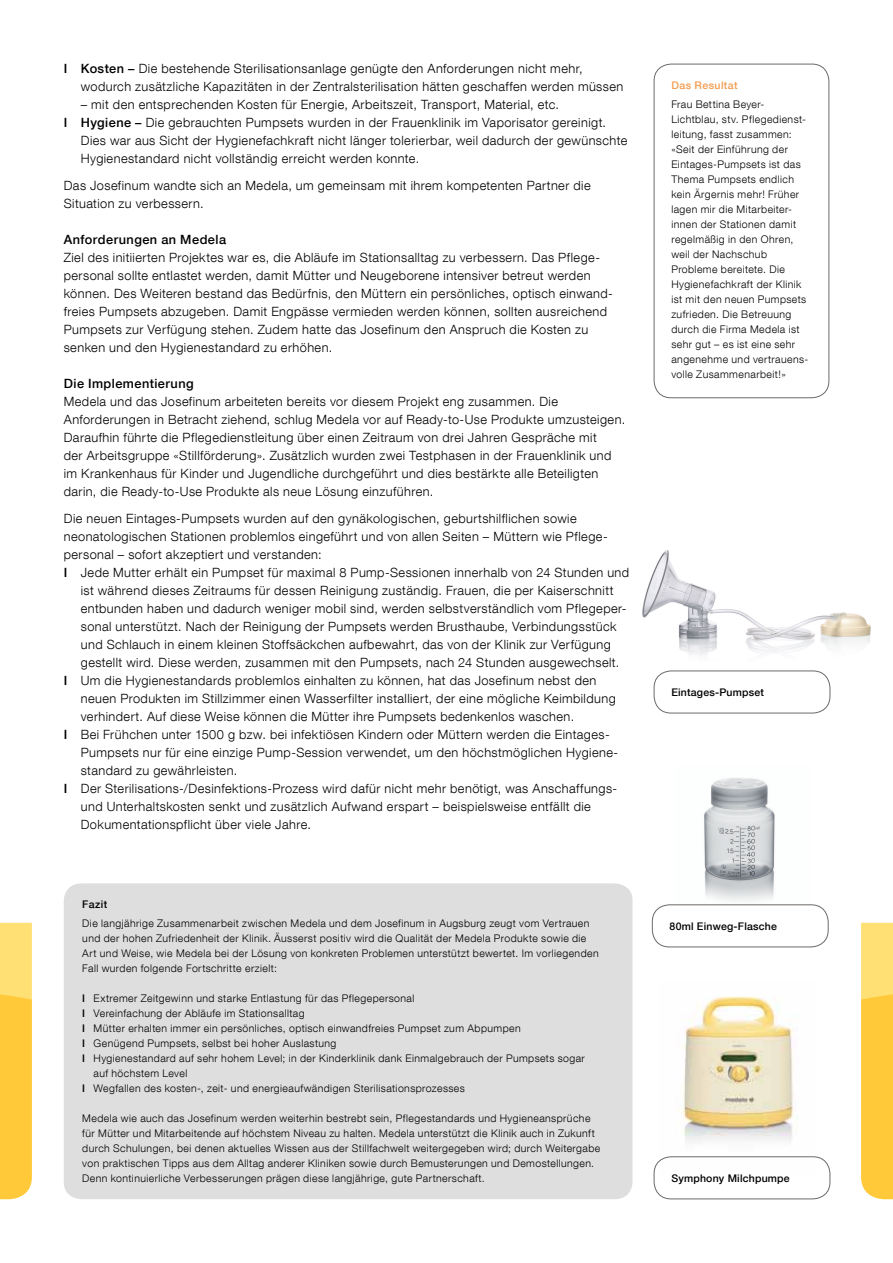
<style>
.page{position:relative;width:893px;height:1263px;background:#fff}
.page>*{position:absolute;margin:0;border:0;box-sizing:border-box;transform-origin:0 0}
.t1{font:300 12.75px/18px "Helvetica Neue LT Com";letter-spacing:.035em;color:#000}
.t2{font:500 12.75px "Helvetica Neue LT Com";letter-spacing:.035em;color:#000}
.t3{font:300 10.5px/15px "Helvetica Neue LT Com";letter-spacing:.04em;color:#000}
.t4{font:500 10.5px "Helvetica Neue LT Com";letter-spacing:.02em;color:#000}
.t5{font:500 10.5px "Helvetica Neue LT Com";letter-spacing:.04em;color:#f39b4e}
.s1{font-weight:500}
</style>
<div class="page">
<svg style="left:0;top:923px;width:32px;height:276px;background:#ffcf4b"></svg>
<svg style="left:861px;top:923px;width:32px;height:276px;background:#ffd04c"></svg>
<div style="left:64px;top:883px;width:568px;height:316px;background:#dedede;border-radius:17px"></div>
<img style="left:659px;top:996px;width:139px;height:166px">
<div style="left:652px;top:904px;width:176px;height:43px;border:1px solid #6d6966;border-radius:17px"></div>
<div style="left:654px;top:1156px;width:176px;height:43px;border:1px solid #6d6966;border-radius:17px"></div>
<div style="left:654px;top:671px;width:176px;height:42px;border:1px solid #6d6966;border-radius:17px"></div>
<div style="left:654px;top:64px;width:175px;height:334px;border:1px solid #6d6966;border-radius:17px"></div>
<img style="left:642px;top:550px;width:229px;height:105px">
<img style="left:704px;top:778px;width:71px;height:123px">
<p class="t1" style="left:81px;top:59px;width:544px;text-indent:-17px"><span class="s1">I Kosten –</span> Die bestehende Sterilisationsanlage genügte den Anforderungen nicht mehr, wodurch zusätzliche Kapazitäten in der Zentralsterilisation hätten geschaffen werden müssen</p>
<p class="t1" style="left:81px;top:95px;width:480px">– mit den entsprechenden Kosten für Energie, Arbeitszeit, Transport, Material, etc.</p>
<p class="t1" style="left:64px;top:113px;width:544px"><span class="s1">I Hygiene –</span> Die gebrauchten Pumpsets wurden in der Frauenklinik im Vaporisator gereinigt.</p>
<p class="t1" style="left:81px;top:131px;width:548px">Dies war aus Sicht der Hygienefachkraft nicht länger tolerierbar, weil dadurch der gewünschte</p>
<p class="t1" style="left:81px;top:149px;width:340px">Hygienestandard nicht vollständig erreicht werden konnte.</p>
<p class="t1" style="left:64px;top:176px;width:528px">Das Josefinum wandte sich an Medela, um gemeinsam mit ihrem kompetenten Partner die<br>Situation zu verbessern.</p>
<p class="t2" style="left:64px;top:232px;width:164px">Anforderungen an Medela</p>
<p class="t1" style="left:64px;top:248px;width:550px">Ziel des initiierten Projektes war es, die Abläufe im Stationsalltag zu verbessern. Das Pflege&shy;personal sollte entlastet werden, damit Mütter und Neugeborene intensiver betreut werden können. Des Weiteren bestand das Bedürfnis, den Müttern ein persönliches, optisch einwand&shy;freies Pumpsets abzugeben. Damit Engpässe vermieden werden können, sollten ausreichend Pumpsets zur Verfügung stehen. Zudem hatte das Josefinum den Anspruch die Kosten zu senken und den Hygienestandard zu erhöhen.</p>
<p class="t2" style="left:64px;top:376px;width:131px">Die Implementierung</p>
<p class="t1" style="left:64px;top:392px;width:563px">Medela und das Josefinum arbeiteten bereits vor diesem Projekt eng zusammen. Die Anforderungen in Betracht ziehend, schlug Medela vor auf Ready-to-Use Produkte umzusteigen.<br>Daraufhin führte die Pflegedienstleitung über einen Zeitraum von drei Jahren Gespräche mit<br>der Arbeitsgruppe «Stillförderung». Zusätzlich wurden zwei Testphasen in der Frauenklinik und im Krankenhaus für Kinder und Jugendliche durchgeführt und dies bestärkte alle Beteiligten darin, die Ready-to-Use Produkte als neue Lösung einzuführen.</p>
<p class="t1" style="left:64px;top:509px;width:514px">Die neuen Eintages-Pumpsets wurden auf den gynäkologischen, geburtshilflichen sowie</p>
<p class="t1" style="left:64px;top:527px;width:544px">neonatologischen Stationen problemlos eingeführt und von allen Seiten – Müttern wie Pflege-</p>
<p class="t1" style="left:64px;top:545px;width:259px">personal – sofort akzeptiert und verstanden:</p>
<p class="t1" style="left:64px;top:563px;width:567px"><span class="s1">I</span> Jede Mutter erhält ein Pumpset für maximal 8 Pump-Sessionen innerhalb von 24 Stunden und</p>
<p class="t1" style="left:81px;top:581px;width:534px">ist während dieses Zeitraums für dessen Reinigung zuständig. Frauen, die per Kaiserschnitt</p>
<p class="t1" style="left:81px;top:599px;width:547px">entbunden haben und dadurch weniger mobil sind, werden selbstverständlich vom Pflegeper-</p>
<p class="t1" style="left:81px;top:617px;width:537px">sonal unterstützt. Nach der Reinigung der Pumpsets werden Brusthaube, Verbindungsstück</p>
<p class="t1" style="left:81px;top:635px;width:532px">und Schlauch in einem kleinen Stoffsäckchen aufbewahrt, das von der Klinik zur Verfügung</p>
<p class="t1" style="left:81px;top:653px;width:540px">gestellt wird. Diese werden, zusammen mit den Pumpsets, nach 24 Stunden ausgewechselt.</p>
<p class="t1" style="left:64px;top:671px;width:534px"><span class="s1">I</span> Um die Hygienestandards problemlos einhalten zu können, hat das Josefinum nebst den</p>
<p class="t1" style="left:81px;top:689px;width:536px">neuen Produkten im Stillzimmer einen Wasserfilter installiert, der eine mögliche Keimbildung</p>
<p class="t1" style="left:81px;top:707px;width:495px">verhindert. Auf diese Weise können die Mütter ihre Pumpsets bedenkenlos waschen.</p>
<p class="t1" style="left:64px;top:725px;width:547px"><span class="s1">I</span> Bei Frühchen unter 1500 g bzw. bei infektiösen Kindern oder Müttern werden die Eintages-</p>
<p class="t1" style="left:81px;top:743px;width:539px">Pumpsets nur für eine einzige Pump-Session verwendet, um den höchstmöglichen Hygiene-</p>
<p class="t1" style="left:81px;top:761px;width:158px">standard zu gewährleisten.</p>
<p class="t1" style="left:64px;top:779px;width:555px"><span class="s1">I</span> Der Sterilisations-/Desinfektions-Prozess wird dafür nicht mehr benötigt, was Anschaffungs-</p>
<p class="t1" style="left:81px;top:797px;width:512px">und Unterhaltskosten senkt und zusätzlich Aufwand erspart – beispielsweise entfällt die</p>
<p class="t1" style="left:81px;top:815px;width:232px">Dokumentationspflicht über viele Jahre.</p>
<p class="t4" style="left:82px;top:898px;width:26px">Fazit</p>
<p class="t3" style="left:82px;top:916px;width:518px">Die langjährige Zusammenarbeit zwischen Medela und dem Josefinum in Augsburg zeugt vom Vertrauen und der hohen Zufriedenheit der Klinik. Äusserst positiv wird die Qualität der Medela Produkte sowie die Art und Weise, wie Medela bei der Lösung von konkreten Problemen unterstützt bewertet. Im vorliegenden Fall wurden folgende Fortschritte erzielt:</p>
<p class="t3" style="left:82px;top:991px;width:334px"><span class="s1">I</span> Extremer Zeitgewinn und starke Entlastung für das Pflegepersonal</p>
<p class="t3" style="left:82px;top:1006px;width:224px"><span class="s1">I</span> Vereinfachung der Abläufe im Stationsalltag</p>
<p class="t3" style="left:82px;top:1021px;width:440px"><span class="s1">I</span> Mütter erhalten immer ein persönliches, optisch einwandfreies Pumpset zum Abpumpen</p>
<p class="t3" style="left:82px;top:1036px;width:256px"><span class="s1">I</span> Genügend Pumpsets, selbst bei hoher Auslastung</p>
<p class="t3" style="left:82px;top:1051px;width:504px"><span class="s1">I</span> Hygienestandard auf sehr hohem Level; in der Kinderklinik dank Einmalgebrauch der Pumpsets sogar</p>
<p class="t3" style="left:94px;top:1066px;width:95px">auf höchstem Level</p>
<p class="t3" style="left:82px;top:1081px;width:384px"><span class="s1">I</span> Wegfallen des kosten-, zeit- und energieaufwändigen Sterilisationsprozesses</p>
<p class="t3" style="left:82px;top:1111px;width:519px">Medela wie auch das Josefinum werden weiterhin bestrebt sein, Pflegestandards und Hygieneansprüche für Mütter und Mitarbeitende auf höchstem Niveau zu halten. Medela unterstützt die Klinik auch in Zukunft durch Schulungen, bei denen aktuelles Wissen aus der Stillfachwelt weitergegeben wird; durch Weitergabe von praktischen Tipps aus dem Alltag anderer Kliniken sowie durch Bemusterungen und Demostellungen.<br>Denn kontinuierliche Verbesserungen prägen diese langjährige, gute Partnerschaft.</p>
<p class="t5" style="left:671px;top:79px;width:68px">Das Resultat</p>
<p class="t3" style="left:671px;top:97px;width:138px">Frau Bettina Beyer-<br>Lichtblau, stv. Pflegedienst&shy;leitung, fasst zusammen: «Seit der Einführung der<br>Eintages-Pumpsets ist das<br>Thema Pumpsets endlich kein Ärgernis mehr! Früher lagen mir die Mitarbeiter&shy;innen der Stationen damit regelmäßig in den Ohren, weil der Nachschub<br>Probleme bereitete. Die<br>Hygienefachkraft der Klinik ist mit den neuen Pumpsets zufrieden. Die Betreuung durch die Firma Medela ist sehr gut – es ist eine sehr angenehme und vertrauens&shy;volle Zusammenarbeit!»</p>
<p class="t4" style="left:671px;top:686px;width:94px">Eintages-Pumpset</p>
<p class="t4" style="left:670px;top:919px;width:109px">80ml Einweg-Flasche</p>
<p class="t4" style="left:671px;top:1171px;width:120px">Symphony Milchpumpe</p>
</div>
